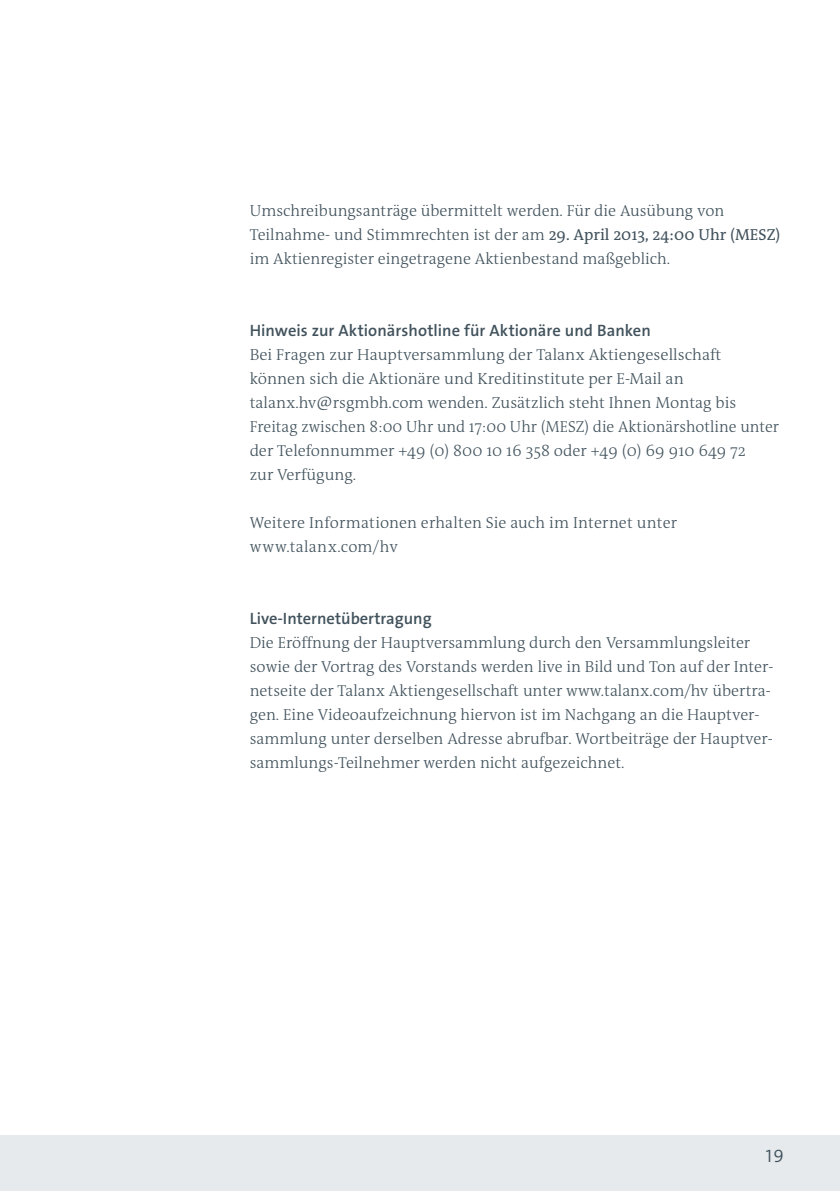
<style>
.page{position:relative;width:840px;height:1191px;background:#fff}
.page>*{position:absolute;margin:0;border:0;box-sizing:border-box;transform-origin:0 0}
.t1{font:18px "The Sans LP4 Se Lig";color:#41525c}
.t2{font:16.4px "The Sans LP6 Se Bld";color:#41525c}
.t3{font:300 16px/24px "The Antiqua B W3";color:#41525c}
.s1{font-family:"The Antiqua B W5 Plain";font-weight:400}
</style>
<div class="page">
<div style="left:0;top:1134px;width:839px;height:57px;background:#e6eaed"></div>
<p class="t3" style="left:249px;top:200px;width:532px">Umschreibungsanträge übermittelt werden. Für die Ausübung von<br>Teilnahme- und Stimmrechten ist der am <span class="s1">29. April 2013, 24:00 Uhr (MESZ) </span>im Aktienregister eingetragene Aktienbestand maßgeblich.</p>
<p class="t2" style="left:249px;top:324px;width:402px">Hinweis zur Aktionärshotline für Aktionäre und Banken</p>
<p class="t3" style="left:249px;top:344px;width:530px">Bei Fragen zur Hauptversammlung der Talanx Aktiengesellschaft können sich die Aktionäre und Kreditinstitute per E-Mail an talanx.hv@rsgmbh.com wenden. Zusätzlich steht Ihnen Montag bis Freitag zwischen 8:00 Uhr und 17:00 Uhr (MESZ) die Aktionärshotline unter der Telefonnummer +49 (0) 800 10 16 358 oder +49 (0) 69 910 649 72<br>zur Verfügung.</p>
<p class="t3" style="left:249px;top:512px;width:428px">Weitere Informationen erhalten Sie auch im Internet unter www.talanx.com/hv</p>
<p class="t2" style="left:249px;top:612px;width:183px">Live-Internetübertragung</p>
<p class="t3" style="left:249px;top:632px;width:525px">Die Eröffnung der Hauptversammlung durch den Versammlungsleiter sowie der Vortrag des Vorstands werden live in Bild und Ton auf der Inter&shy;netseite der Talanx Aktiengesellschaft unter www.talanx.com/hv übertra&shy;gen. Eine Videoaufzeichnung hiervon ist im Nachgang an die Hauptver&shy;sammlung unter derselben Adresse abrufbar. Wortbeiträge der Hauptver&shy;sammlungs-Teilnehmer werden nicht aufgezeichnet.</p>
<p class="t1" style="left:765px;top:1148px;width:20px">19</p>
</div>
